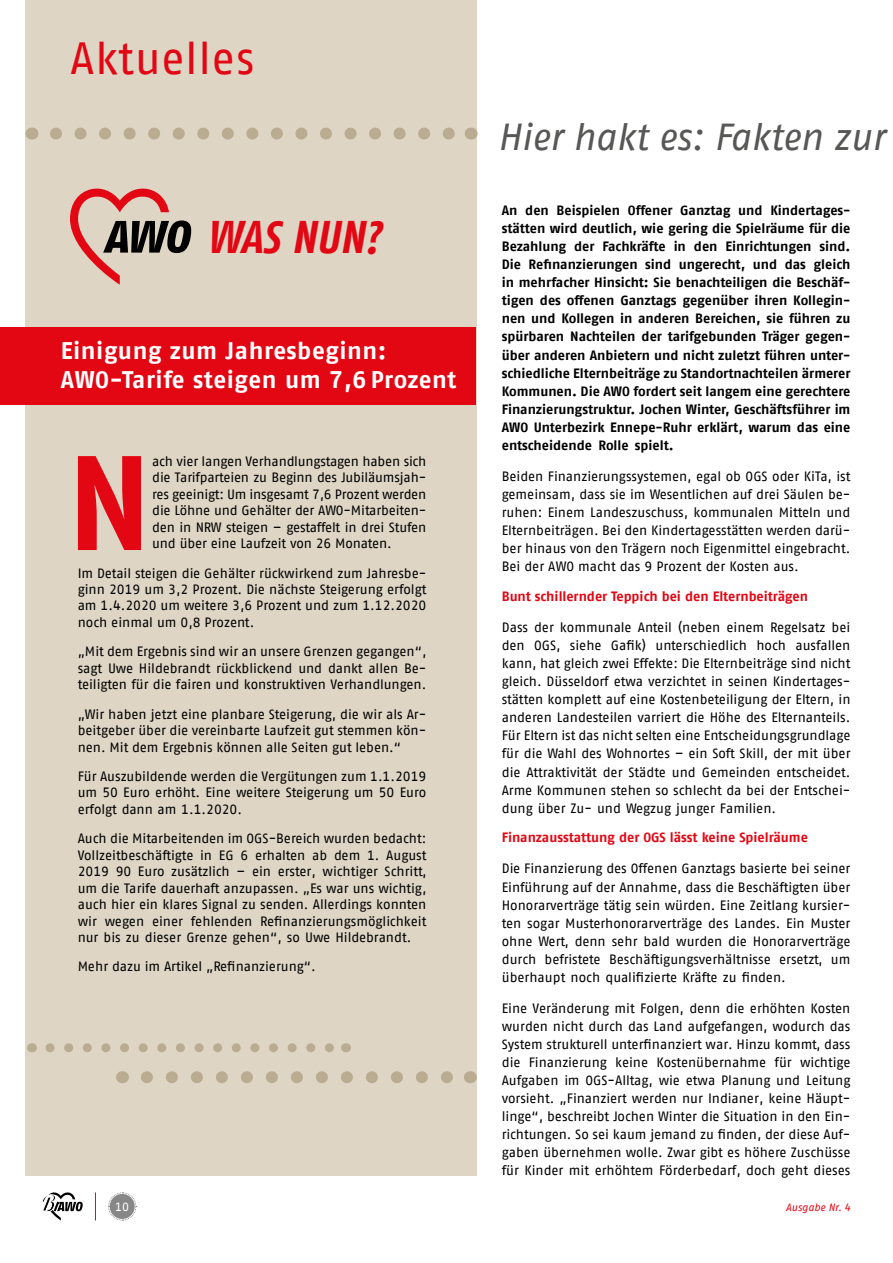
<style>
.page{position:relative;width:893px;height:1263px;background:#fff}
.page>*{position:absolute;margin:0;border:0;box-sizing:border-box;transform-origin:0 0}
.t1{font:700 134.1px "AWO Fago Office";color:#e30613}
.t2{font:italic 700 45.6px "AWO Fago Cond";color:#e30613}
.t3{font:45px "AWO Fago Office";letter-spacing:.015em;color:#e30613}
.t4{font:italic 37.5px "AWO Fago Office";letter-spacing:-.015em;color:#575756}
.t5{font:700 24px/28.8px "AWO Fago Office";letter-spacing:.02em;color:#fff}
.t6{font:13.5px/18.1px "AWO Fago Office";color:#000;text-align:justify}
.t7{font:700 13.5px/18.1px "AWO Fago Office";color:#000;text-align:justify}
.t8{font:700 13.5px "AWO Fago Office";color:#e30613}
.t9{font:12px "AWO Fago Office";color:#fff}
.t10{font:italic 10.5px "AWO Fago Office";color:#e30613}
</style>
<div class="page">
<div style="left:26px;top:0;width:451px;height:1175px;background:#ded5c5"></div>
<svg style="left:42px;top:1192px;width:41px;height:28px"></svg>
<svg style="left:108px;top:1192px;width:29px;height:29px"></svg>
<div style="left:110px;top:1194px;width:25px;height:25px;background:#878787;border-radius:50%"></div>
<svg style="left:95px;top:1192px;width:1px;height:28px"></svg>
<svg style="left:70px;top:188px;width:121px;height:97px"></svg>
<div style="left:0;top:327px;width:476px;height:78px;background:#e30613"></div>
<svg style="left:56px;top:128px;width:399px;height:12px"></svg>
<svg style="left:32px;top:128px;width:1px;height:12px"></svg>
<svg style="left:471px;top:128px;width:1px;height:12px"></svg>
<svg style="left:50px;top:1043px;width:284px;height:9px"></svg>
<svg style="left:147px;top:1071px;width:306px;height:12px"></svg>
<svg style="left:122px;top:1071px;width:1px;height:12px"></svg>
<svg style="left:470px;top:1071px;width:1px;height:12px"></svg>
<h3 class="t3" style="left:70px;top:33px;width:186px">Aktuelles</h3>
<h2 class="t2" style="left:207px;top:210px;width:184px">WAS NUN?</h2>
<h3 class="t5" style="left:61px;top:336px;width:397px">Einigung zum Jahresbeginn:<br>AWO-Tarife steigen um 7,6 Prozent</h3>
<p class="t6" style="left:152px;top:453px;width:276px;line-height:16.5px">ach vier langen Verhandlungstagen haben sich die Tarifparteien zu Beginn des Jubiläumsjah&shy;res geeinigt: Um insgesamt 7,6 Prozent werden die Löhne und Gehälter der AWO-Mitarbeiten&shy;den in NRW steigen – gestaffelt in drei Stufen und über eine Laufzeit von 26 Monaten.</p>
<p class="t6" style="left:78px;top:564px;width:350px;line-height:16.5px">Im Detail steigen die Gehälter rückwirkend zum Jahresbe&shy;ginn 2019 um 3,2 Prozent. Die nächste Steigerung erfolgt am 1.4.2020 um weitere 3,6 Prozent und zum 1.12.2020 noch einmal um 0,8 Prozent.</p>
<p class="t6" style="left:78px;top:643px;width:350px;line-height:16.5px">„Mit dem Ergebnis sind wir an unsere Grenzen gegangen“, sagt Uwe Hildebrandt rückblickend und dankt allen Be&shy;teiligten für die fairen und konstruktiven Verhandlungen.</p>
<p class="t6" style="left:78px;top:705px;width:350px;line-height:16.5px">„Wir haben jetzt eine planbare Steigerung, die wir als Ar&shy;beitgeber über die vereinbarte Laufzeit gut stemmen kön&shy;nen. Mit dem Ergebnis können alle Seiten gut leben.“</p>
<p class="t6" style="left:78px;top:768px;width:350px;line-height:16.5px">Für Auszubildende werden die Vergütungen zum 1.1.2019 um 50 Euro erhöht. Eine weitere Steigerung um 50 Euro erfolgt dann am 1.1.2020.</p>
<p class="t6" style="left:78px;top:830px;width:350px;line-height:16.5px">Auch die Mitarbeitenden im OGS-Bereich wurden bedacht:<br>Vollzeitbeschäftigte in EG 6 erhalten ab dem 1. August 2019 90 Euro zusätzlich – ein erster, wichtiger Schritt, um die Tarife dauerhaft anzupassen. „Es war uns wichtig, auch hier ein klares Signal zu senden. Allerdings konnten wir wegen einer fehlenden Refinanzierungsmöglichkeit nur bis zu dieser Grenze gehen“, so Uwe Hildebrandt.</p>
<p class="t6" style="left:78px;top:957px;width:240px">Mehr dazu im Artikel „Refinanzierung“.</p>
<h1 class="t1" style="left:67px;top:424px;width:86px">N</h1>
<p class="t9" style="left:115px;top:1199px;width:15px">10</p>
<h3 class="t4" style="left:497px;top:115px;width:389px">Hier hakt es: Fakten zur</h3>
<p class="t7" style="left:502px;top:201px;width:350px">An den Beispielen Offener Ganztag und Kindertages&shy;stätten wird deutlich, wie gering die Spielräume für die Bezahlung der Fachkräfte in den Einrichtungen sind.<br>Die Refinanzierungen sind ungerecht, und das gleich in mehrfacher Hinsicht: Sie benachteiligen die Beschäf&shy;tigen des offenen Ganztags gegenüber ihren Kollegin&shy;nen und Kollegen in anderen Bereichen, sie führen zu spürbaren Nachteilen der tarifgebunden Träger gegen&shy;über anderen Anbietern und nicht zuletzt führen unter&shy;schiedliche Elternbeiträge zu Standortnachteilen ärmerer Kommunen. Die AWO fordert seit langem eine gerechtere Finanzierungstruktur. Jochen Winter, Geschäftsführer im AWO Unterbezirk Ennepe-Ruhr erklärt, warum das eine entscheidende Rolle spielt.</p>
<p class="t6" style="left:502px;top:467px;width:350px">Beiden Finanzierungssystemen, egal ob OGS oder KiTa, ist gemeinsam, dass sie im Wesentlichen auf drei Säulen be&shy;ruhen: Einem Landeszuschuss, kommunalen Mitteln und Elternbeiträgen. Bei den Kindertagesstätten werden darü&shy;ber hinaus von den Trägern noch Eigenmittel eingebracht.<br>Bei der AWO macht das 9 Prozent der Kosten aus.</p>
<p class="t8" style="left:502px;top:588px;width:308px">Bunt schillernder Teppich bei den Elternbeiträgen</p>
<p class="t6" style="left:502px;top:618px;width:350px">Dass der kommunale Anteil (neben einem Regelsatz bei den OGS, siehe Gafik) unterschiedlich hoch ausfallen kann, hat gleich zwei Effekte: Die Elternbeiträge sind nicht gleich. Düsseldorf etwa verzichtet in seinen Kindertages&shy;stätten komplett auf eine Kostenbeteiligung der Eltern, in anderen Landesteilen varriert die Höhe des Elternanteils.<br>Für Eltern ist das nicht selten eine Entscheidungsgrundlage für die Wahl des Wohnortes – ein Soft Skill, der mit über die Attraktivität der Städte und Gemeinden entscheidet.<br>Arme Kommunen stehen so schlecht da bei der Entschei&shy;dung über Zu- und Wegzug junger Familien.</p>
<p class="t8" style="left:502px;top:829px;width:308px">Finanzausstattung der OGS lässt keine Spielräume</p>
<p class="t6" style="left:502px;top:859px;width:350px">Die Finanzierung des Offenen Ganztags basierte bei seiner Einführung auf der Annahme, dass die Beschäftigten über Honorarverträge tätig sein würden. Eine Zeitlang kursier&shy;ten sogar Musterhonorarverträge des Landes. Ein Muster ohne Wert, denn sehr bald wurden die Honorarverträge durch befristete Beschäftigungsverhältnisse ersetzt, um überhaupt noch qualifizierte Kräfte zu finden.</p>
<p class="t6" style="left:502px;top:999px;width:350px">Eine Veränderung mit Folgen, denn die erhöhten Kosten wurden nicht durch das Land aufgefangen, wodurch das System strukturell unterfinanziert war. Hinzu kommt, dass die Finanzierung keine Kostenübernahme für wichtige Aufgaben im OGS-Alltag, wie etwa Planung und Leitung vorsieht. „Finanziert werden nur Indianer, keine Häupt&shy;linge“, beschreibt Jochen Winter die Situation in den Ein&shy;richtungen. So sei kaum jemand zu finden, der diese Auf&shy;gaben übernehmen wolle. Zwar gibt es höhere Zuschüsse für Kinder mit erhöhtem Förderbedarf, doch geht dieses</p>
<p class="t10" style="left:786px;top:1201px;width:66px">Ausgabe Nr. 4</p>
</div>
